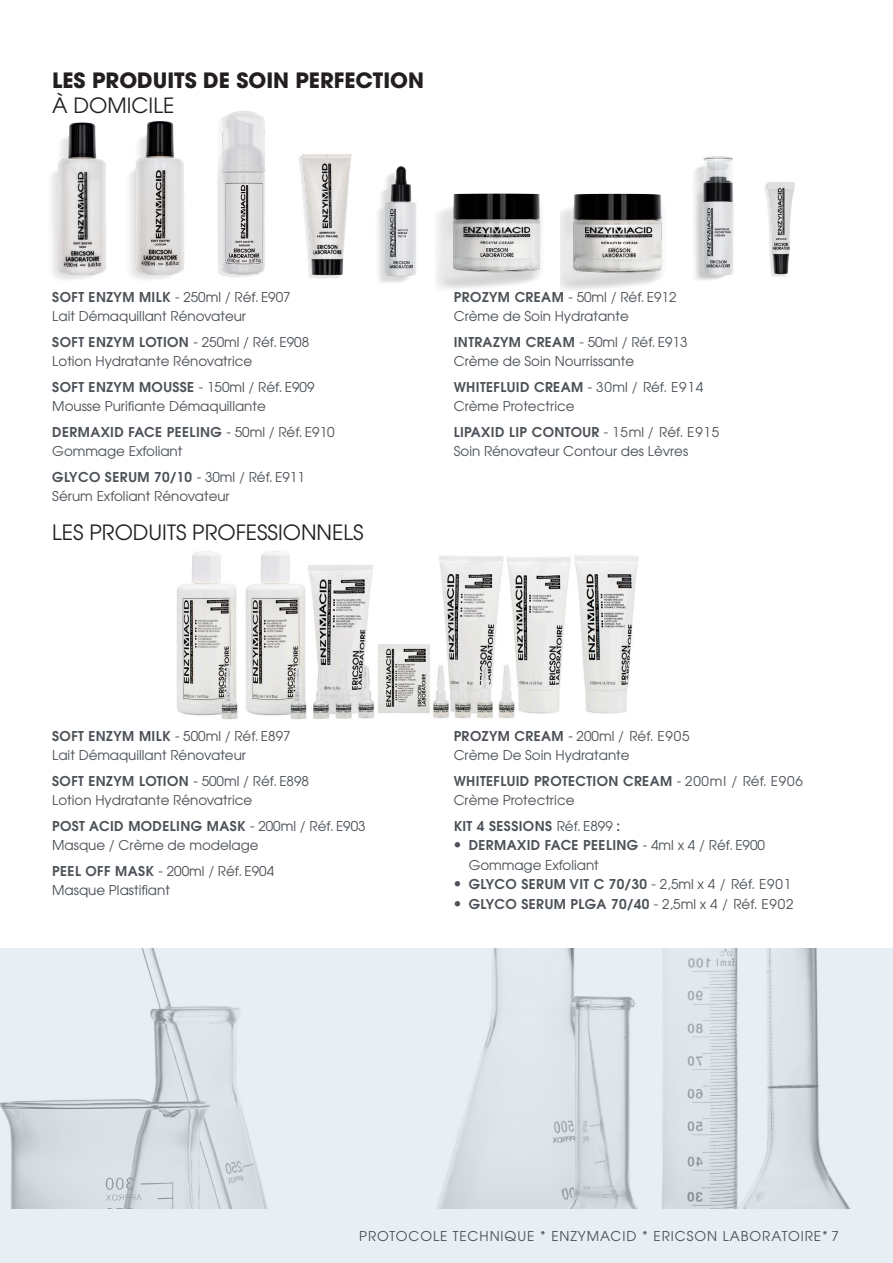
<style>
.page{position:relative;width:893px;height:1263px;background:#fff}
.page>*{position:absolute;margin:0;border:0;box-sizing:border-box;transform-origin:0 0}
.t1{font:21px "Avant Garde";color:#231f20}
.t2{font:700 21px "Avant Garde";color:#231f20}
.t3{font:13.5px "Avant Garde";color:#4b5157}
.t4{font:600 13.5px "Avant Garde";letter-spacing:.03em;color:#4b5157}
.t5{font:13.5px "Avant Garde";letter-spacing:.07em;color:#4b5157}
.s1{font-weight:600}
.s2{font-weight:400}
.s3{font-family:"Avenir";font-weight:400;font-size:15px}
</style>
<div class="page">
<svg style="left:0;top:949px;width:893px;height:314px;background:#dfe7ec"></svg>
<img style="left:177px;top:551px;width:462px;height:169px">
<img style="left:51px;top:122px;width:53px;height:158px">
<img style="left:217px;top:110px;width:48px;height:167px">
<img style="left:298px;top:154px;width:54px;height:125px">
<img style="left:104px;top:121px;width:80px;height:158px">
<img style="left:561px;top:193px;width:101px;height:97px">
<img style="left:440px;top:193px;width:101px;height:96px">
<img style="left:378px;top:166px;width:67px;height:121px">
<img style="left:694px;top:156px;width:40px;height:124px">
<img style="left:765px;top:182px;width:30px;height:95px">
<p class="t2" style="left:52px;top:66px;width:373px">LES PRODUITS DE SOIN PERFECTION</p>
<p class="t1" style="left:52px;top:92px;width:124px">À DOMICILE</p>
<p class="t3" style="left:52px;top:288px;width:240px"><span class="s1">SOFT ENZYM MILK</span> - 250ml / Réf. E907</p>
<p class="t3" style="left:52px;top:308px;width:195px">Lait Démaquillant Rénovateur</p>
<p class="t4" style="left:52px;top:333px;width:258px">SOFT ENZYM LOTION <span class="s2">- 250ml / Réf. E908</span></p>
<p class="t3" style="left:52px;top:353px;width:202px">Lotion Hydratante Rénovatrice</p>
<p class="t4" style="left:52px;top:378px;width:264px">SOFT ENZYM MOUSSE <span class="s2">- 150ml / Réf. E909</span></p>
<p class="t3" style="left:52px;top:398px;width:215px">Mousse Purifiante Démaquillante</p>
<p class="t4" style="left:52px;top:423px;width:284px">DERMAXID FACE PEELING <span class="s2">- 50ml / Réf. E910</span></p>
<p class="t3" style="left:52px;top:443px;width:132px">Gommage Exfoliant</p>
<p class="t4" style="left:52px;top:468px;width:254px">GLYCO SERUM 70/10 <span class="s2">- 30ml / Réf. E911</span></p>
<p class="t3" style="left:52px;top:488px;width:179px">Sérum Exfoliant Rénovateur</p>
<p class="t1" style="left:52px;top:519px;width:313px">LES PRODUITS PROFESSIONNELS</p>
<p class="t3" style="left:454px;top:288px;width:224px"><span class="s1">PROZYM CREAM</span> - 50ml / Réf. E912</p>
<p class="t3" style="left:454px;top:308px;width:177px">Crème de Soin Hydratante</p>
<p class="t3" style="left:454px;top:333px;width:235px"><span class="s1">INTRAZYM CREAM</span> - 50ml / Réf. E913</p>
<p class="t3" style="left:454px;top:353px;width:182px">Crème de Soin Nourrissante</p>
<p class="t4" style="left:454px;top:378px;width:251px">WHITEFLUID CREAM <span class="s2">- 30ml / Réf. E914</span></p>
<p class="t3" style="left:454px;top:398px;width:122px">Crème Protectrice</p>
<p class="t4" style="left:454px;top:423px;width:267px">LIPAXID LIP CONTOUR <span class="s2">- 15ml / Réf. E915</span></p>
<p class="t3" style="left:454px;top:443px;width:236px">Soin Rénovateur Contour des Lèvres</p>
<p class="t3" style="left:52px;top:727px;width:240px"><span class="s1">SOFT ENZYM MILK</span> - 500ml / Réf. E897</p>
<p class="t3" style="left:52px;top:747px;width:195px">Lait Démaquillant Rénovateur</p>
<p class="t4" style="left:52px;top:772px;width:258px">SOFT ENZYM LOTION <span class="s2">- 500ml / Réf. E898</span></p>
<p class="t3" style="left:52px;top:792px;width:202px">Lotion Hydratante Rénovatrice</p>
<p class="t4" style="left:52px;top:817px;width:315px">POST ACID MODELING MASK <span class="s2">- 200ml / Réf. E903</span></p>
<p class="t3" style="left:52px;top:837px;width:208px">Masque / Crème de modelage</p>
<p class="t3" style="left:52px;top:862px;width:223px"><span class="s1">PEEL OFF MASK</span> - 200ml / Réf. E904</p>
<p class="t3" style="left:52px;top:882px;width:119px">Masque Plastifiant</p>
<p class="t3" style="left:454px;top:727px;width:237px"><span class="s1">PROZYM CREAM</span> - 200ml / Réf. E905</p>
<p class="t3" style="left:454px;top:747px;width:177px">Crème De Soin Hydratante</p>
<p class="t4" style="left:454px;top:772px;width:351px">WHITEFLUID PROTECTION CREAM <span class="s2">- 200ml / Réf. E906</span></p>
<p class="t3" style="left:454px;top:792px;width:122px">Crème Protectrice</p>
<p class="t4" style="left:454px;top:817px;width:168px">KIT 4 SESSIONS <span class="s2">Réf. E899</span> :</p>
<p class="t4" style="left:454px;top:836px;width:313px"><span class="s3">•</span> DERMAXID FACE PEELING <span class="s2">- 4ml x 4 / Réf. E900</span></p>
<p class="t3" style="left:469px;top:856px;width:132px">Gommage Exfoliant</p>
<p class="t4" style="left:454px;top:875px;width:339px"><span class="s3">•</span> GLYCO SERUM VIT C 70/30 <span class="s2">- 2,5ml x 4 / Réf. E901</span></p>
<p class="t4" style="left:454px;top:895px;width:341px"><span class="s3">•</span> GLYCO SERUM PLGA 70/40 <span class="s2">- 2,5ml x 4 / Réf. E902</span></p>
<p class="t5" style="left:359px;top:1228px;width:481px">PROTOCOLE TECHNIQUE * ENZYMACID * ERICSON LABORATOIRE* 7</p>
</div>
